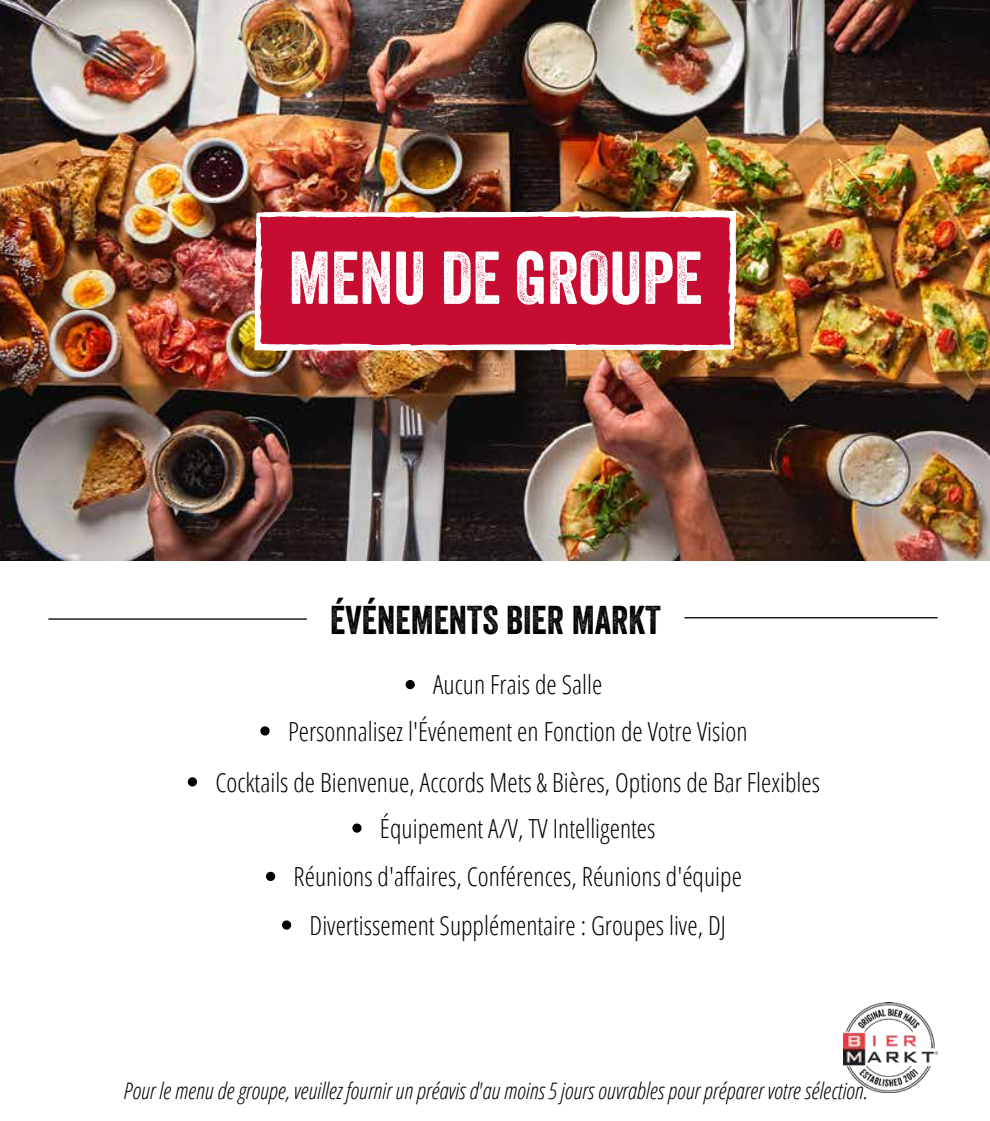
<style>
.page{position:relative;width:990px;height:1121px;background:#fff}
.page>*{position:absolute;margin:0;border:0;box-sizing:border-box;transform-origin:0 0}
.t1{font:72.27px "Veneer";color:#fff}
.t2{font:39.02px "Veneer";color:#000}
.t3{font:300 26.25px/47.8px "Open Sans Condensed";color:#000;text-align:center}
.t4{font:italic 300 22.75px "Open Sans Condensed";color:#000}
</style>
<div class="page">
<img style="left:0;top:0;width:990px;height:561px">
<hr style="left:49px;top:618px;width:257px;height:2px;background:#000">
<hr style="left:685px;top:617px;width:252px;height:1px;background:#000">
<img style="left:843px;top:1002px;width:94px;height:91px">
<svg style="left:254px;top:210px;width:482px;height:141px;background:#ca2544"></svg>
<svg style="left:405px;top:680px;width:10px;height:9px"></svg>
<svg style="left:260px;top:726px;width:10px;height:9px"></svg>
<svg style="left:188px;top:777px;width:9px;height:9px"></svg>
<svg style="left:352px;top:823px;width:9px;height:10px"></svg>
<svg style="left:266px;top:872px;width:9px;height:9px"></svg>
<svg style="left:282px;top:920px;width:9px;height:10px"></svg>
<h1 class="t1" style="left:288px;top:234px;width:416px">MENU DE GROUPE</h1>
<h2 class="t2" style="left:330px;top:596px;width:332px">ÉVÉNEMENTS BIER MARKT</h2>
<p class="t3" style="left:288px;top:661px;width:461px;line-height:46.4px">Aucun Frais de Salle<br>Personnalisez l'Événement en Fonction de Votre Vision</p>
<p class="t3" style="left:215px;top:757px;width:606px">Cocktails de Bienvenue, Accords Mets &amp; Bières, Options de Bar Flexibles Équipement A/V, TV Intelligentes<br>Réunions d'affaires, Conférences, Réunions d'équipe<br>Divertissement Supplémentaire : Groupes live, DJ</p>
<p class="t4" style="left:123px;top:1075px;width:745px">Pour le menu de groupe, veuillez fournir un préavis d'au moins 5jours ouvrables pour préparer votre sélection.</p>
</div>
